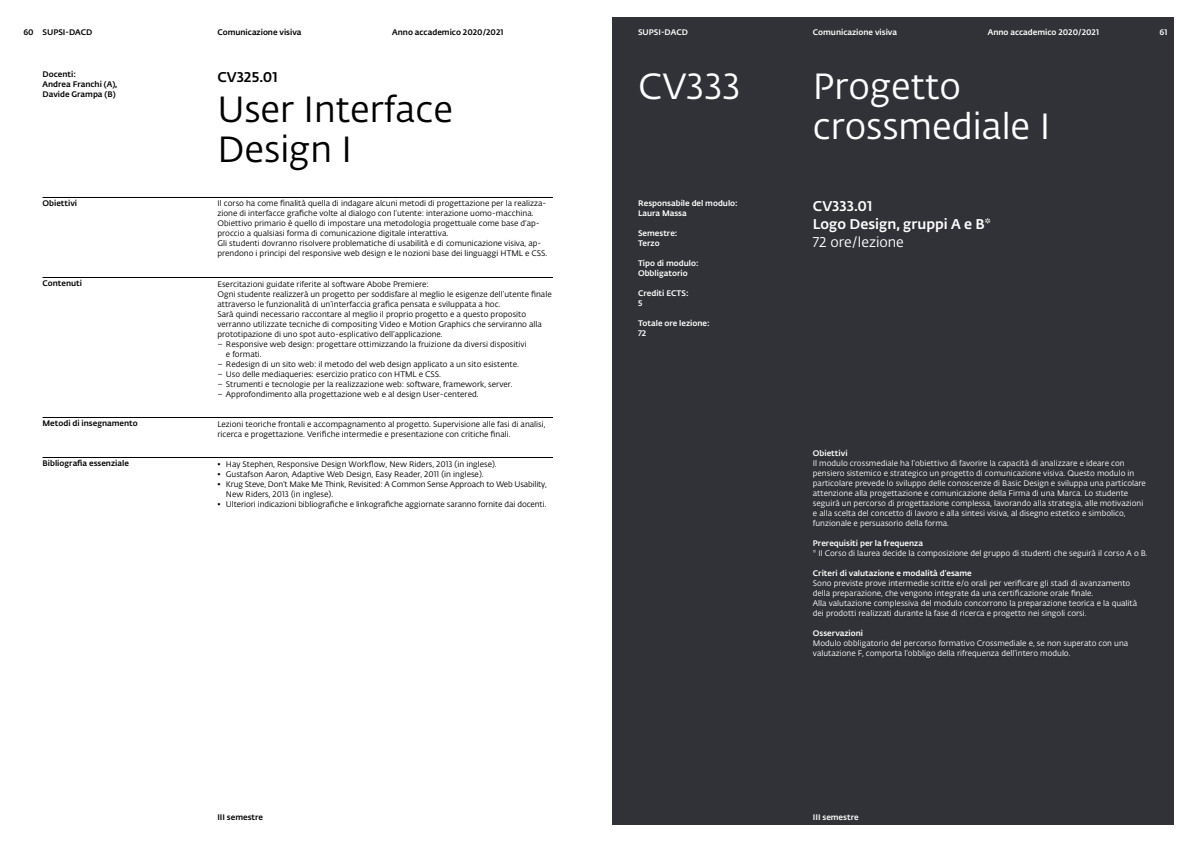
<style>
.page{position:relative;width:1191px;height:842px;background:#fff}
.page>*{position:absolute;margin:0;border:0;box-sizing:border-box;transform-origin:0 0}
.t1{font:36px/40px "SUPSI Fedra Sans";color:#fff}
.t2{font:36px/40px "SUPSI Fedra Sans";color:#000}
.t3{font:500 14px/18px "SUPSI Fedra Sans";color:#fff}
.t4{font:14px "SUPSI Fedra Sans";color:#fff}
.t5{font:500 14px "SUPSI Fedra Sans";color:#000}
.t6{font:8px/10px "SUPSI Fedra Sans";color:#000}
.t7{font:8px/10px "SUPSI Fedra Sans";color:#fff}
.t8{font:500 8px/10px "SUPSI Fedra Sans";color:#fff}
.t9{font:500 8px/10px "SUPSI Fedra Sans";color:#000}
.t10{font:8px/10px "SUPSI Fedra Sans";letter-spacing:-.02em;color:#000}
</style>
<div class="page">
<hr style="left:43px;top:197px;width:510px;height:1px;background:#000">
<hr style="left:43px;top:277px;width:510px;height:1px;background:#000">
<hr style="left:43px;top:417px;width:510px;height:1px;background:#000">
<hr style="left:43px;top:457px;width:510px;height:1px;background:#000">
<div style="left:612px;top:17px;width:562px;height:808px;background:#313237"></div>
<p class="t9" style="left:23px;top:26px;width:71px">60 SUPSI-DACD</p>
<p class="t9" style="left:217px;top:26px;width:86px">Comunicazione visiva</p>
<p class="t9" style="left:392px;top:26px;width:113px">Anno accademico 2020/2021</p>
<p class="t8" style="left:638px;top:26px;width:51px">SUPSI-DACD</p>
<p class="t8" style="left:813px;top:26px;width:86px">Comunicazione visiva</p>
<p class="t8" style="left:987px;top:26px;width:113px">Anno accademico 2020/2021</p>
<p class="t8" style="left:1159px;top:26px;width:9px">61</p>
<p class="t9" style="left:43px;top:69px;width:76px">Docenti:<br>Andrea Franchi (A),<br>Davide Grampa (B)</p>
<h1 class="t1" style="left:638px;top:65px;width:104px">CV333</h1>
<h1 class="t1" style="left:813px;top:65px;width:239px">Progetto crossmediale I</h1>
<h2 class="t5" style="left:217px;top:66px;width:62px">CV325.01</h2>
<h1 class="t2" style="left:217px;top:88px;width:237px">User Interface<br>Design I</h1>
<p class="t6" style="left:217px;top:198px;width:331px">Il corso ha come finalità quella di indagare alcuni metodi di progettazione per la realizza&shy;zione di interfacce grafiche volte al dialogo con l’utente: interazione uomo-macchina.<br>Obiettivo primario è quello di impostare una metodologia progettuale come base d’ap&shy;proccio a qualsiasi forma di comunicazione digitale interattiva.<br>Gli studenti dovranno risolvere problematiche di usabilità e di comunicazione visiva, ap&shy;prendono i principi del responsive web design e le nozioni base dei linguaggi HTML e CSS.</p>
<p class="t6" style="left:217px;top:278px;width:336px">Esercitazioni guidate riferite al software Abobe Premiere:<br>Ogni studente realizzerà un progetto per soddisfare al meglio le esigenze dell’utente finale attraverso le funzionalità di un’interfaccia grafica pensata e sviluppata a hoc.<br>Sarà quindi necessario raccontare al meglio il proprio progetto e a questo proposito verranno utilizzate tecniche di compositing Video e Motion Graphics che serviranno alla prototipazione di uno spot auto-esplicativo dell’applicazione.</p>
<p class="t6" style="left:226px;top:338px;width:302px;text-indent:-9px">– Responsive web design: progettare ottimizzando la fruizione da diversi dispositivi e formati.</p>
<p class="t6" style="left:217px;top:358px;width:303px">– Redesign di un sito web: il metodo del web design applicato a un sito esistente.</p>
<p class="t6" style="left:217px;top:368px;width:225px">– Uso delle mediaqueries: esercizio pratico con HTML e CSS.</p>
<p class="t6" style="left:217px;top:378px;width:297px">– Strumenti e tecnologie per la realizzazione web: software, framework, server.</p>
<p class="t6" style="left:217px;top:388px;width:263px">– Approfondimento alla progettazione web e al design User-centered.</p>
<p class="t6" style="left:217px;top:418px;width:330px">Lezioni teoriche frontali e accompagnamento al progetto. Supervisione alle fasi di analisi, ricerca e progettazione. Verifiche intermedie e presentazione con critiche finali.</p>
<p class="t6" style="left:217px;top:458px;width:281px">• Hay Stephen, Responsive Design Workflow, New Riders, 2013 (in inglese).</p>
<p class="t6" style="left:217px;top:468px;width:268px">• Gustafson Aaron, Adaptive Web Design, Easy Reader, 2011 (in inglese).</p>
<p class="t10" style="left:226px;top:478px;width:322px;text-indent:-9px">• Krug Steve, Don’t Make Me Think, Revisited: A Common Sense Approach to Web Usability,<br>New Riders, 2013 (in inglese).</p>
<p class="t6" style="left:217px;top:498px;width:331px">• Ulteriori indicazioni bibliografiche e linkografiche aggiornate saranno fornite dai docenti.</p>
<p class="t9" style="left:43px;top:198px;width:36px">Obiettivi</p>
<p class="t8" style="left:638px;top:198px;width:101px">Responsabile del modulo:<br>Laura Massa</p>
<p class="t8" style="left:638px;top:228px;width:41px">Semestre:<br>Terzo</p>
<p class="t8" style="left:638px;top:258px;width:62px">Tipo di modulo:<br>Obbligatorio</p>
<p class="t8" style="left:638px;top:288px;width:52px">Crediti ECTS:<br>5</p>
<p class="t8" style="left:638px;top:318px;width:73px">Totale ore lezione:<br>72</p>
<h2 class="t3" style="left:813px;top:196px;width:179px">CV333.01<br>Logo Design, gruppi A e B*</h2>
<h2 class="t4" style="left:813px;top:232px;width:93px">72 ore/lezione</h2>
<p class="t9" style="left:43px;top:278px;width:41px">Contenuti</p>
<p class="t9" style="left:43px;top:418px;width:97px">Metodi di insegnamento</p>
<p class="t9" style="left:43px;top:458px;width:88px">Bibliografia essenziale</p>
<p class="t8" style="left:813px;top:447px;width:36px">Obiettivi</p>
<p class="t7" style="left:813px;top:457px;width:334px">Il modulo crossmediale ha l’obiettivo di favorire la capacità di analizzare e ideare con pensiero sistemico e strategico un progetto di comunicazione visiva. Questo modulo in particolare prevede lo sviluppo delle conoscenze di Basic Design e sviluppa una particolare attenzione alla progettazione e comunicazione della Firma di una Marca. Lo studente seguirà un percorso di progettazione complessa, lavorando alla strategia, alle motivazioni e alla scelta del concetto di lavoro e alla sintesi visiva, al disegno estetico e simbolico, funzionale e persuasorio della forma.</p>
<p class="t8" style="left:813px;top:537px;width:112px">Prerequisiti per la frequenza</p>
<p class="t7" style="left:813px;top:547px;width:336px">* Il Corso di laurea decide la composizione del gruppo di studenti che seguirà il corso A o B.</p>
<p class="t8" style="left:813px;top:567px;width:160px">Criteri di valutazione e modalità d’esame</p>
<p class="t7" style="left:813px;top:577px;width:326px">Sono previste prove intermedie scritte e/o orali per verificare gli stadi di avanzamento della preparazione, che vengono integrate da una certificazione orale finale.<br>Alla valutazione complessiva del modulo concorrono la preparazione teorica e la qualità dei prodotti realizzati durante la fase di ricerca e progetto nei singoli corsi.</p>
<p class="t8" style="left:813px;top:627px;width:52px">Osservazioni</p>
<p class="t7" style="left:813px;top:637px;width:317px">Modulo obbligatorio del percorso formativo Crossmediale e, se non superato con una valutazione F, comporta l’obbligo della rifrequenza dell’intero modulo.</p>
<p class="t9" style="left:217px;top:811px;width:47px">III semestre</p>
<p class="t8" style="left:813px;top:811px;width:47px">III semestre</p>
</div>
